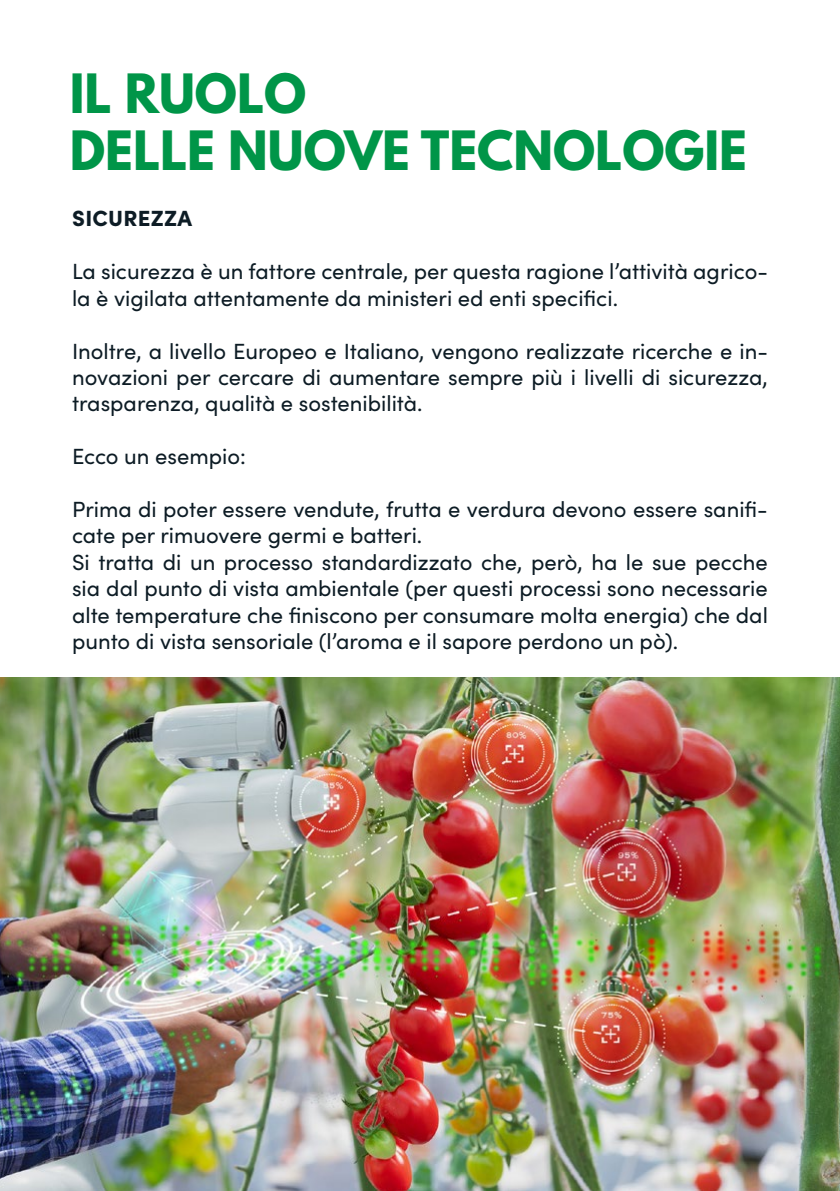
<style>
.page{position:relative;width:840px;height:1191px;background:#fff}
.page>*{position:absolute;margin:0;border:0;box-sizing:border-box;transform-origin:0 0}
.t1{font:700 48px/57.6px "League Spartan";color:#009548}
.t2{font:22px/26.4px "Sofia Pro";color:#0d1c25}
.t3{font:900 22px "Sofia Pro";letter-spacing:.01em;color:#0d1c25}
</style>
<div class="page">
<img style="left:0;top:677px;width:839px;height:514px">
<h1 class="t1" style="left:70px;top:64px;width:678px">IL RUOLO<br>DELLE NUOVE TECNOLOGIE</h1>
<p class="t3" style="left:72px;top:201px;width:121px">SICUREZZA</p>
<p class="t2" style="left:72px;top:257px;width:697px">La sicurezza è un fattore centrale, per questa ragione l’attività agrico&shy;la è vigilata attentamente da ministeri ed enti specifici.</p>
<p class="t2" style="left:72px;top:336px;width:697px;text-align:justify">Inoltre, a livello Europeo e Italiano, vengono realizzate ricerche e in&shy;novazioni per cercare di aumentare sempre più i livelli di sicurezza, trasparenza, qualità e sostenibilità.</p>
<p class="t2" style="left:72px;top:442px;width:175px">Ecco un esempio:</p>
<p class="t2" style="left:72px;top:495px;width:697px">Prima di poter essere vendute, frutta e verdura devono essere sanifi&shy;cate per rimuovere germi e batteri.<br>Si tratta di un processo standardizzato che, però, ha le sue pecche sia dal punto di vista ambientale (per questi processi sono necessarie alte temperature che finiscono per consumare molta energia) che dal punto di vista sensoriale (l’aroma e il sapore perdono un pò).</p>
</div>
